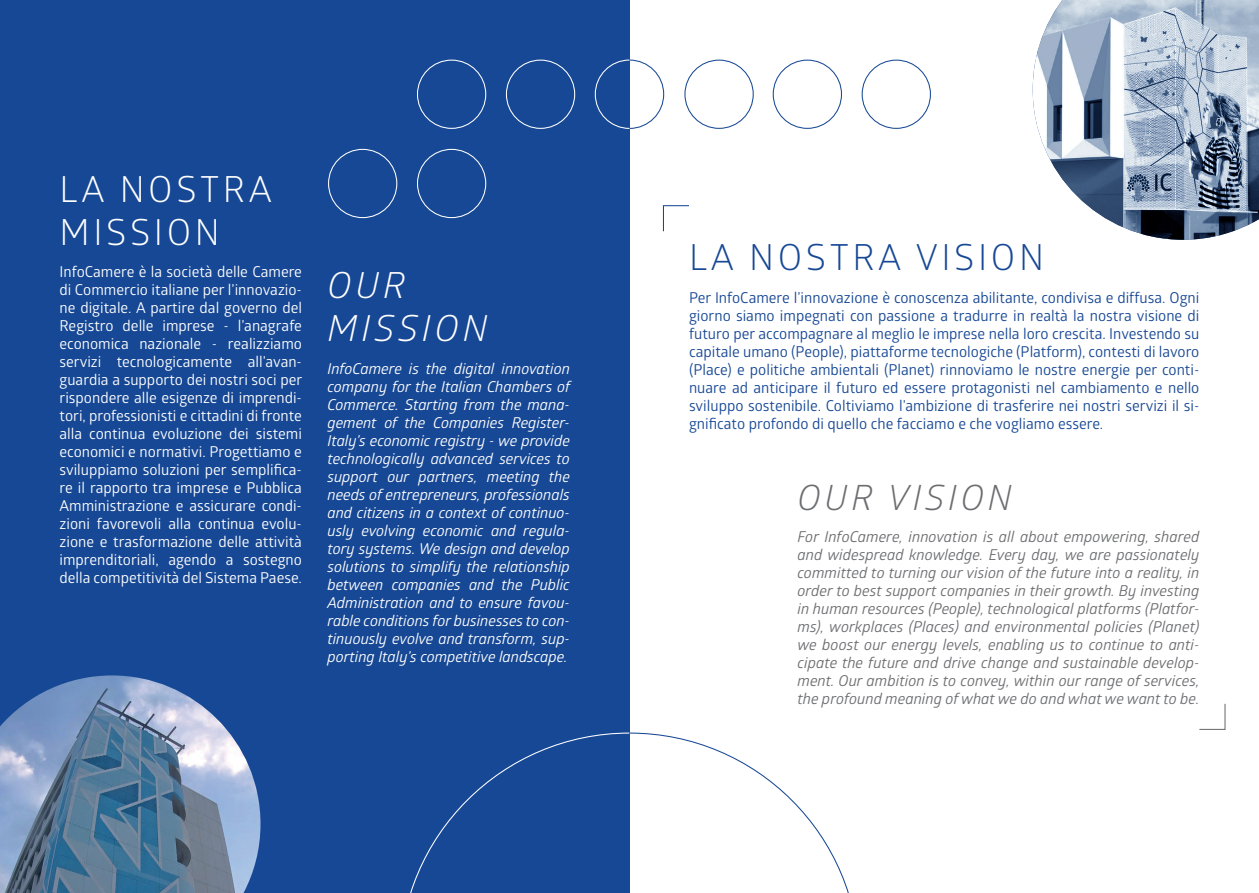
<style>
.page{position:relative;width:1259px;height:893px;background:#fff}
.page>*{position:absolute;margin:0;border:0;box-sizing:border-box;transform-origin:0 0}
.t1{font:36px/43.2px "Glober";letter-spacing:.1em;color:#fff}
.t2{font:36px "Glober";letter-spacing:.1em;color:#174895}
.t3{font:italic 36px "Glober";letter-spacing:.1em;color:#fff}
.t4{font:italic 34.95px "Glober";letter-spacing:.1em;color:#6c6d70}
.t5{font:15px/18px "Glober";color:#fff;text-align:justify}
.t6{font:15px/18px "Glober";color:#174895;text-align:justify}
.t7{font:italic 15px/18px "Glober";letter-spacing:-.005em;color:#fff;text-align:justify}
.t8{font:italic 15px/18px "Glober";color:#6c6d70;text-align:justify}
</style>
<div class="page">
<div style="left:0;top:0;width:629px;height:893px;background:#174895"></div>
<div style="left:417px;top:60px;width:69px;height:69px;border:1px solid #fff;border-radius:50%"></div>
<div style="left:506px;top:60px;width:69px;height:69px;border:1px solid #fff;border-radius:50%"></div>
<div style="left:328px;top:149px;width:69px;height:69px;border:1px solid #fff;border-radius:50%"></div>
<div style="left:417px;top:149px;width:69px;height:69px;border:1px solid #fff;border-radius:50%"></div>
<div style="left:861px;top:60px;width:70px;height:69px;border:1px solid #174895;border-radius:50%"></div>
<div style="left:684px;top:60px;width:70px;height:69px;border:1px solid #174895;border-radius:50%"></div>
<div style="left:772px;top:60px;width:70px;height:69px;border:1px solid #174895;border-radius:50%"></div>
<svg style="left:410px;top:732px;width:439px;height:161px"></svg>
<svg style="left:594px;top:59px;width:71px;height:70px"></svg>
<svg style="left:662px;top:205px;width:27px;height:27px"></svg>
<svg style="left:1199px;top:703px;width:27px;height:27px"></svg>
<svg style="left:1032px;top:0;width:227px;height:240px"></svg>
<img style="left:0;top:675px;width:260px;height:218px">
<p class="t1" style="left:60px;top:166px;width:214px">LA NOSTRA<br>MISSION</p>
<p class="t5" style="left:60px;top:262px;width:244px">InfoCamere è la società delle Camere</p>
<p class="t2" style="left:689px;top:233px;width:356px">LA NOSTRA VISION</p>
<p class="t3" style="left:327px;top:260px;width:79px">OUR</p>
<p class="t3" style="left:327px;top:303px;width:162px">MISSION</p>
<p class="t7" style="left:327px;top:359px;width:244px">InfoCamere is the digital innovation company for the Italian Chambers of Commerce. Starting from the mana&shy;gement of the Companies Register-Italy’s economic registry - we provide technologically advanced services to support our partners, meeting the needs of entrepreneurs, professionals and citizens in a context of continuo&shy;usly evolving economic and regula&shy;tory systems. We design and develop solutions to simplify the relationship between companies and the Public Administration and to ensure favou&shy;rable conditions for businesses to con&shy;tinuously evolve and transform, sup&shy;porting Italy’s competitive landscape.</p>
<p class="t5" style="left:60px;top:280px;width:244px">di Commercio italiane per l’innovazio&shy;ne digitale. A partire dal governo del Registro delle imprese - l’anagrafe economica nazionale - realizziamo servizi tecnologicamente all’avan&shy;guardia a supporto dei nostri soci per rispondere alle esigenze di imprendi&shy;tori, professionisti e cittadini di fronte alla continua evoluzione dei sistemi economici e normativi. Progettiamo e sviluppiamo soluzioni per semplifica&shy;re il rapporto tra imprese e Pubblica Amministrazione e assicurare condi&shy;zioni favorevoli alla continua evolu&shy;zione e trasformazione delle attività imprenditoriali, agendo a sostegno della competitività del Sistema Paese.</p>
<p class="t6" style="left:689px;top:288px;width:512px">Per InfoCamere l’innovazione è conoscenza abilitante, condivisa e diffusa. Ogni giorno siamo impegnati con passione a tradurre in realtà la nostra visione di futuro per accompagnare al meglio le imprese nella loro crescita. Investendo su capitale umano (People), piattaforme tecnologiche (Platform), contesti di lavoro (Place) e politiche ambientali (Planet) rinnoviamo le nostre energie per conti&shy;nuare ad anticipare il futuro ed essere protagonisti nel cambiamento e nello sviluppo sostenibile. Coltiviamo l’ambizione di trasferire nei nostri servizi il si&shy;gnificato profondo di quello che facciamo e che vogliamo essere.</p>
<p class="t4" style="left:797px;top:473px;width:216px">OUR VISION</p>
<p class="t8" style="left:797px;top:527px;width:403px">For InfoCamere, innovation is all about empowering, shared and widespread knowledge. Every day, we are passionately committed to turning our vision of the future into a reality, in order to best support companies in their growth. By investing in human resources (People), technological platforms (Platfor&shy;ms), workplaces (Places) and environmental policies (Planet) we boost our energy levels, enabling us to continue to anti&shy;cipate the future and drive change and sustainable develop&shy;ment. Our ambition is to convey, within our range of services, the profound meaning of what we do and what we want to be.</p>
</div>
